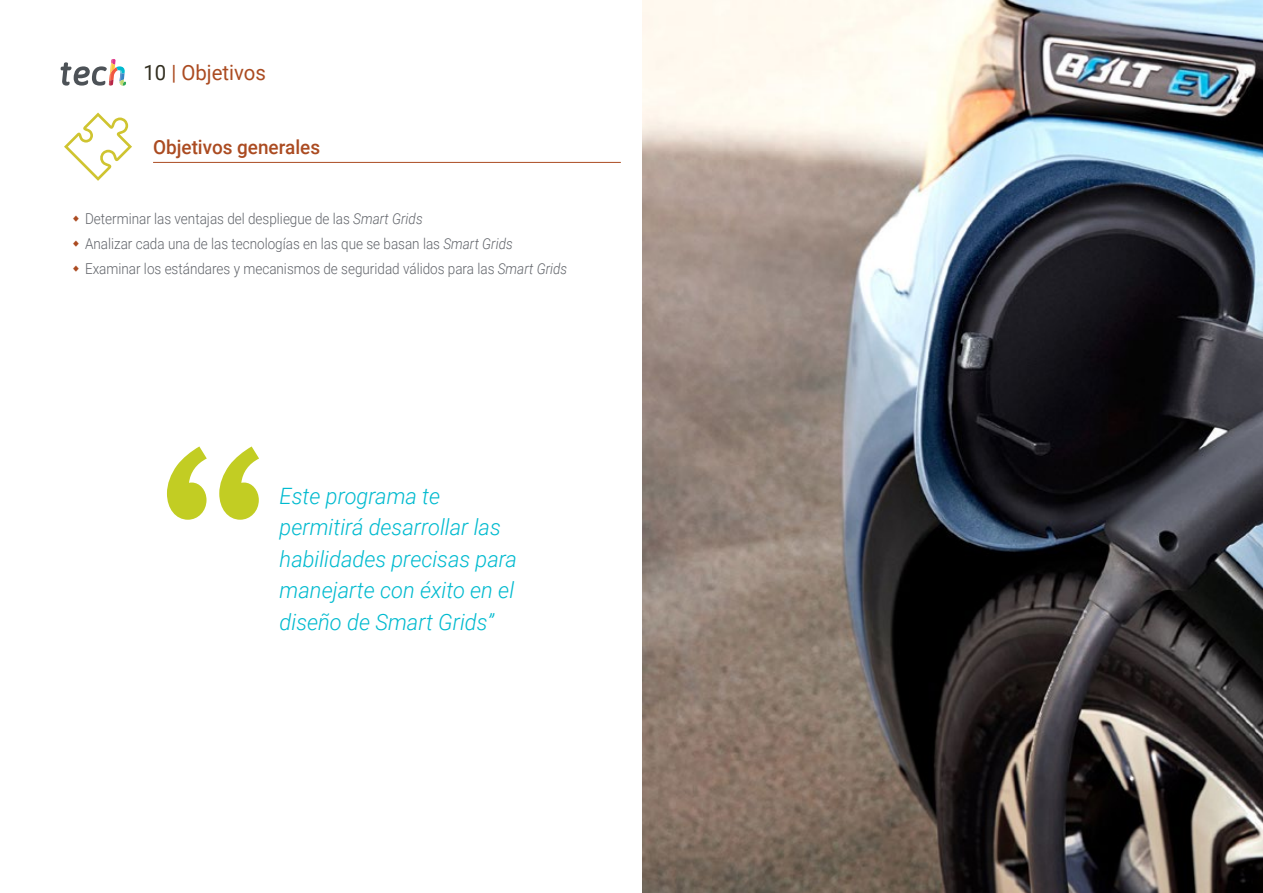
<style>
.page{position:relative;width:1263px;height:893px;background:#fff}
.page>*{position:absolute;margin:0;border:0;box-sizing:border-box;transform-origin:0 0}
.t1{font:italic 300 22.5px/31.5px "Roboto";color:#00bacf}
.t2{font:21px "Roboto";color:#ab4b21}
.t3{font:500 19.5px "Roboto";color:#ab4b21}
.t4{font:300 15px/25.2px "Roboto";color:#61646a;scale:.9 1}
.s1{color:#312e20}
.s2{font-style:italic}
</style>
<div class="page">
<svg style="left:64px;top:113px;width:68px;height:68px"></svg>
<svg style="left:61px;top:59px;width:65px;height:27px"></svg>
<svg style="left:167px;top:446px;width:92px;height:74px"></svg>
<hr style="left:153px;top:162px;width:468px;height:1px;background:#ab4b21">
<img style="left:642px;top:0;width:621px;height:893px">
<h2 class="t2" style="left:144px;top:57px;width:124px"><span class="s1">10</span> | Objetivos</h2>
<h3 class="t3" style="left:153px;top:133px;width:169px">Objetivos generales</h3>
<p class="t4" style="left:85px;top:205px;width:537px">Determinar las ventajas del despliegue de las <span class="s2">Smart Grids<br></span>Analizar cada una de las tecnologías en las que se basan las <span class="s2">Smart Grids<br></span>Examinar los estándares y mecanismos de seguridad válidos para las <span class="s2">Smart Grids</span></p>
<h1 class="t1" style="left:280px;top:479px;width:239px">Este programa te permitirá desarrollar las habilidades precisas para manejarte con éxito en el diseño de Smart Grids”</h1>
</div>
